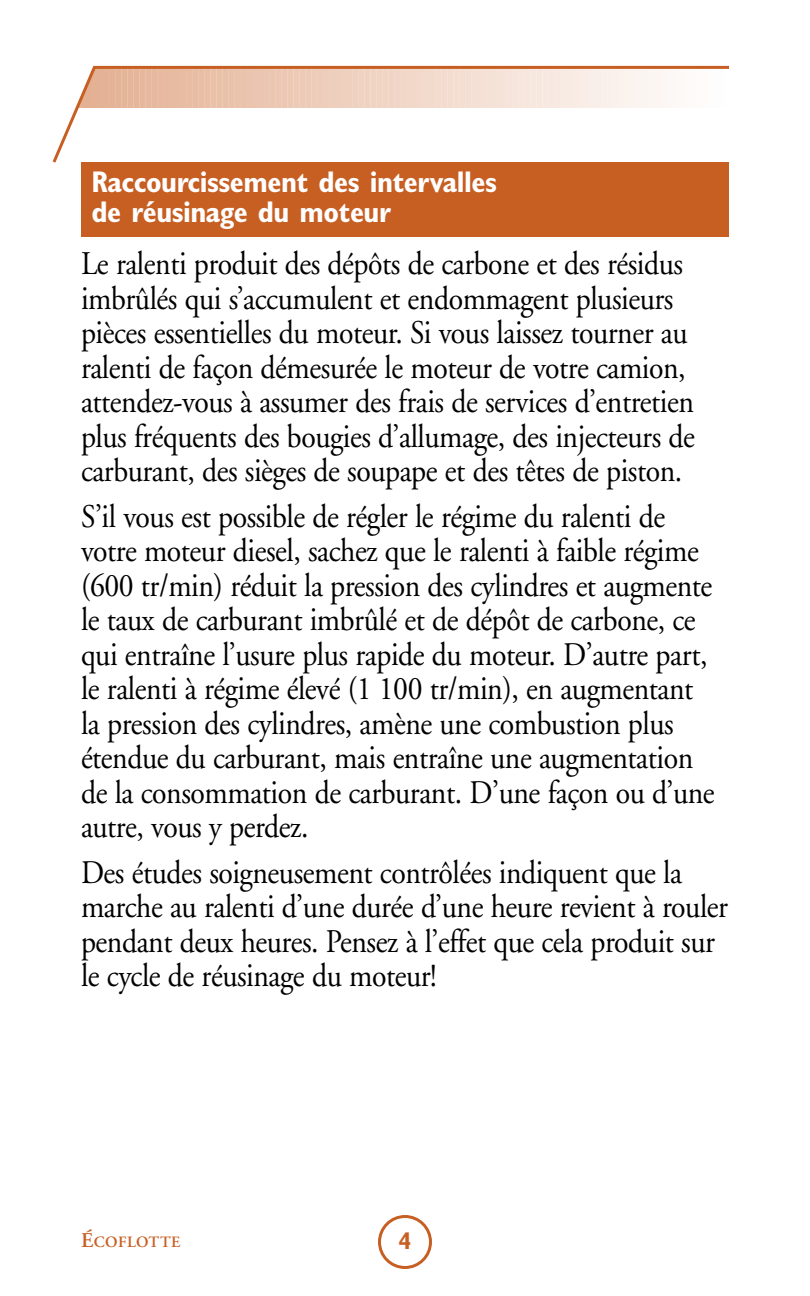
<style>
.page{position:relative;width:810px;height:1296px;background:#fff}
.page>*{position:absolute;margin:0;border:0;box-sizing:border-box;transform-origin:0 0}
.t1{font:33px/34.5px "Adobe Garamond";letter-spacing:-.015em;color:#000;scale:.9 1}
.t2{font:700 condensed 30px/30px "Gill Sans";letter-spacing:-.015em;color:#fff}
.t3{font:700 condensed 24px "Gill Sans";color:#c75f23}
.t4{font:600 15.6px "Adobe Garamond";letter-spacing:.035em;color:#c75f23}
.s1{font-size:21px}
</style>
<div class="page">
<div style="left:81px;top:162px;width:648px;height:75px;background:#c75f23"></div>
<svg style="left:52px;top:65px;width:677px;height:98px"></svg>
<svg style="left:378px;top:1215px;width:54px;height:54px"></svg>
<p class="t2" style="left:92px;top:170px;width:407px">Raccourcissement des intervalles de réusinage du moteur</p>
<p class="t1" style="left:81px;top:250px;width:684px">Le ralenti produit des dépôts de carbone et des résidus imbrûlés qui s’accumulent et endommagent plusieurs pièces essentielles du moteur. Si vous laissez tourner au ralenti de façon démesurée le moteur de votre camion, attendez-vous à assumer des frais de services d’entretien plus fréquents des bougies d’allumage, des injecteurs de carburant, des sièges de soupape et des têtes de piston.</p>
<p class="t1" style="left:81px;top:502px;width:706px">S’il vous est possible de régler le régime du ralenti de votre moteur diesel, sachez que le ralenti à faible régime (600 tr/min) réduit la pression des cylindres et augmente le taux de carburant imbrûlé et de dépôt de carbone, ce qui entraîne l’usure plus rapide du moteur. D’autre part, le ralenti à régime élevé (1 100 tr/min), en augmentant la pression des cylindres, amène une combustion plus étendue du carburant, mais entraîne une augmentation de la consommation de carburant. D’une façon ou d’une autre, vous y perdez.</p>
<p class="t1" style="left:81px;top:858px;width:721px">Des études soigneusement contrôlées indiquent que la marche au ralenti d’une durée d’une heure revient à rouler pendant deux heures. Pensez à l’effet que cela produit sur le cycle de réusinage du moteur!</p>
<p class="t4" style="left:81px;top:1236px;width:101px"><span class="s1">É</span>COFLOTTE</p>
<p class="t3" style="left:399px;top:1232px;width:14px">4</p>
</div>
